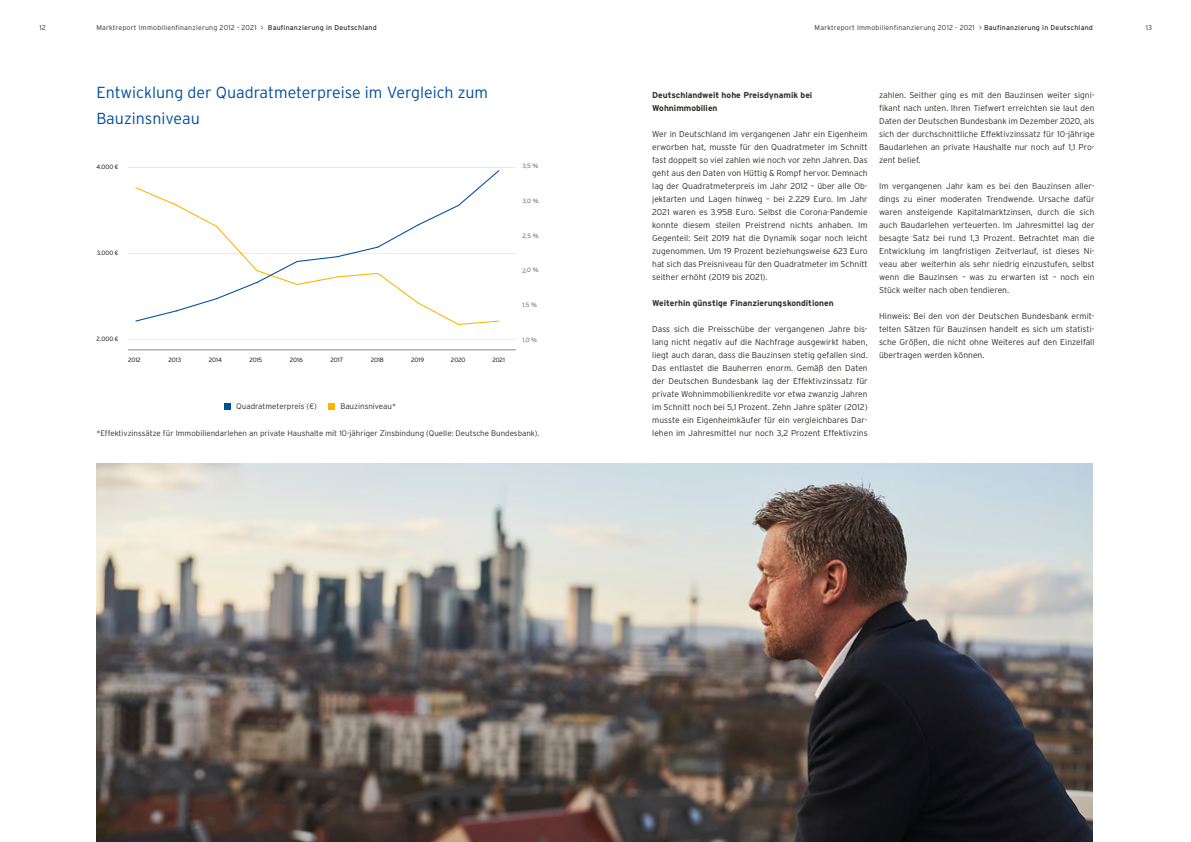
<style>
.page{position:relative;width:1191px;height:842px;background:#fff}
.page>*{position:absolute;margin:0;border:0;box-sizing:border-box;transform-origin:0 0}
.t1{font:300 16px/26px "Interstate";color:#004e9e}
.t2{font:300 8.5px/13px "Interstate";color:#2e2e2a;text-align:justify}
.t3{font:700 8.5px/13px "Interstate";color:#2e2e2a}
.t4{font:300 8px "Interstate";color:#2e2e2a}
.t5{font:300 7px "Interstate";letter-spacing:.03em;color:#2e2e2a}
.t6{font:300 6.2px "Interstate";color:#030000}
.t7{font:300 6.2px "Interstate";color:#555756}
.s1{font-weight:400}
</style>
<div class="page">
<div style="left:224px;top:403px;width:7px;height:7px;background:#004e9e"></div>
<div style="left:328px;top:403px;width:7px;height:7px;background:#fbb600"></div>
<svg style="left:135px;top:170px;width:365px;height:155px"></svg>
<hr style="left:128px;top:339px;width:388px;height:1px;background:#030000">
<hr style="left:128px;top:167px;width:388px;height:1px;background:#030000">
<hr style="left:128px;top:253px;width:388px;height:1px;background:#030000">
<hr style="left:128px;top:350px;width:388px;height:1px;background:#878988">
<img style="left:96px;top:463px;width:997px;height:379px">
<p class="t5" style="left:39px;top:24px;width:8px">12</p>
<p class="t5" style="left:96px;top:24px;width:282px">Marktreport Immobilienfinanzierung 2012 - 2021 &gt; <span class="s1">Baufinanzierung in Deutschland</span></p>
<p class="t5" style="left:814px;top:24px;width:280px">Marktreport Immobilienfinanzierung 2012 - 2021 &gt; <span class="s1">Baufinanzierung in Deutschland</span></p>
<p class="t5" style="left:1145px;top:24px;width:8px">13</p>
<h1 class="t1" style="left:96px;top:79px;width:393px">Entwicklung der Quadratmeterpreise im Vergleich zum<br>Bauzinsniveau</h1>
<p class="t3" style="left:652px;top:88px;width:162px">Deutschlandweit hohe Preisdynamik bei<br>Wohnimmobilien</p>
<p class="t2" style="left:652px;top:127px;width:217px">Wer in Deutschland im vergangenen Jahr ein Eigenheim erworben hat, musste für den Quadratmeter im Schnitt fast doppelt so viel zahlen wie noch vor zehn Jahren. Das geht aus den Daten von Hüttig &amp; Rompf hervor. Demnach lag der Quadratmeterpreis im Jahr 2012 – über alle Ob&shy;jektarten und Lagen hinweg – bei 2.229 Euro. Im Jahr 2021 waren es 3.958 Euro. Selbst die Corona-Pandemie konnte diesem steilen Preistrend nichts anhaben. Im Gegenteil: Seit 2019 hat die Dynamik sogar noch leicht zugenommen. Um 19 Prozent beziehungsweise 623 Euro hat sich das Preisniveau für den Quadratmeter im Schnitt seither erhöht (2019 bis 2021).</p>
<p class="t3" style="left:652px;top:296px;width:183px">Weiterhin günstige Finanzierungskonditionen</p>
<p class="t2" style="left:652px;top:322px;width:217px">Dass sich die Preisschübe der vergangenen Jahre bis&shy;lang nicht negativ auf die Nachfrage ausgewirkt haben, liegt auch daran, dass die Bauzinsen stetig gefallen sind.<br>Das entlastet die Bauherren enorm. Gemäß den Daten der Deutschen Bundesbank lag der Effektivzinssatz für private Wohnimmobilienkredite vor etwa zwanzig Jahren im Schnitt noch bei 5,1 Prozent. Zehn Jahre später (2012) musste ein Eigenheimkäufer für ein vergleichbares Dar&shy;lehen im Jahresmittel nur noch 3,2 Prozent Effektivzins</p>
<p class="t7" style="left:522px;top:163px;width:18px">3,5 %</p>
<p class="t6" style="left:96px;top:163px;width:24px">4.000 €</p>
<p class="t7" style="left:522px;top:197px;width:18px">3,0 %</p>
<p class="t7" style="left:522px;top:232px;width:18px">2,5 %</p>
<p class="t6" style="left:97px;top:250px;width:23px">3.000 €</p>
<p class="t7" style="left:522px;top:267px;width:18px">2,0 %</p>
<p class="t7" style="left:522px;top:301px;width:16px">1,5 %</p>
<p class="t6" style="left:97px;top:336px;width:24px">2.000 €</p>
<p class="t7" style="left:522px;top:336px;width:16px">1,0 %</p>
<p class="t6" style="left:128px;top:357px;width:14px">2012</p>
<p class="t6" style="left:168px;top:357px;width:14px">2013</p>
<p class="t6" style="left:209px;top:357px;width:15px">2014</p>
<p class="t6" style="left:249px;top:357px;width:14px">2015</p>
<p class="t6" style="left:290px;top:357px;width:15px">2016</p>
<p class="t6" style="left:330px;top:357px;width:14px">2017</p>
<p class="t6" style="left:371px;top:357px;width:15px">2018</p>
<p class="t6" style="left:411px;top:357px;width:15px">2019</p>
<p class="t6" style="left:451px;top:357px;width:16px">2020</p>
<p class="t6" style="left:492px;top:357px;width:14px">2021</p>
<p class="t4" style="left:236px;top:402px;width:82px">Quadratmeterpreis (€)</p>
<p class="t4" style="left:340px;top:402px;width:57px">Bauzinsniveau*</p>
<p class="t4" style="left:96px;top:429px;width:444px">*Effektivzinssätze für Immobiliendarlehen an private Haushalte mit 10-jähriger Zinsbindung (Quelle: Deutsche Bundesbank).</p>
<p class="t2" style="left:879px;top:88px;width:217px">zahlen. Seither ging es mit den Bauzinsen weiter signi&shy;fikant nach unten. Ihren Tiefwert erreichten sie laut den Daten der Deutschen Bundesbank im Dezember 2020, als sich der durchschnittliche Effektivzinssatz für 10-jährige Baudarlehen an private Haushalte nur noch auf 1,1 Pro&shy;zent belief.</p>
<p class="t2" style="left:879px;top:179px;width:217px">Im vergangenen Jahr kam es bei den Bauzinsen aller&shy;dings zu einer moderaten Trendwende. Ursache dafür waren ansteigende Kapitalmarktzinsen, durch die sich auch Baudarlehen verteuerten. Im Jahresmittel lag der besagte Satz bei rund 1,3 Prozent. Betrachtet man die Entwicklung im langfristigen Zeitverlauf, ist dieses Ni&shy;veau aber weiterhin als sehr niedrig einzustufen, selbst wenn die Bauzinsen – was zu erwarten ist – noch ein Stück weiter nach oben tendieren.</p>
<p class="t2" style="left:879px;top:309px;width:217px">Hinweis: Bei den von der Deutschen Bundesbank ermit&shy;telten Sätzen für Bauzinsen handelt es sich um statisti&shy;sche Größen, die nicht ohne Weiteres auf den Einzelfall übertragen werden können.</p>
</div>
